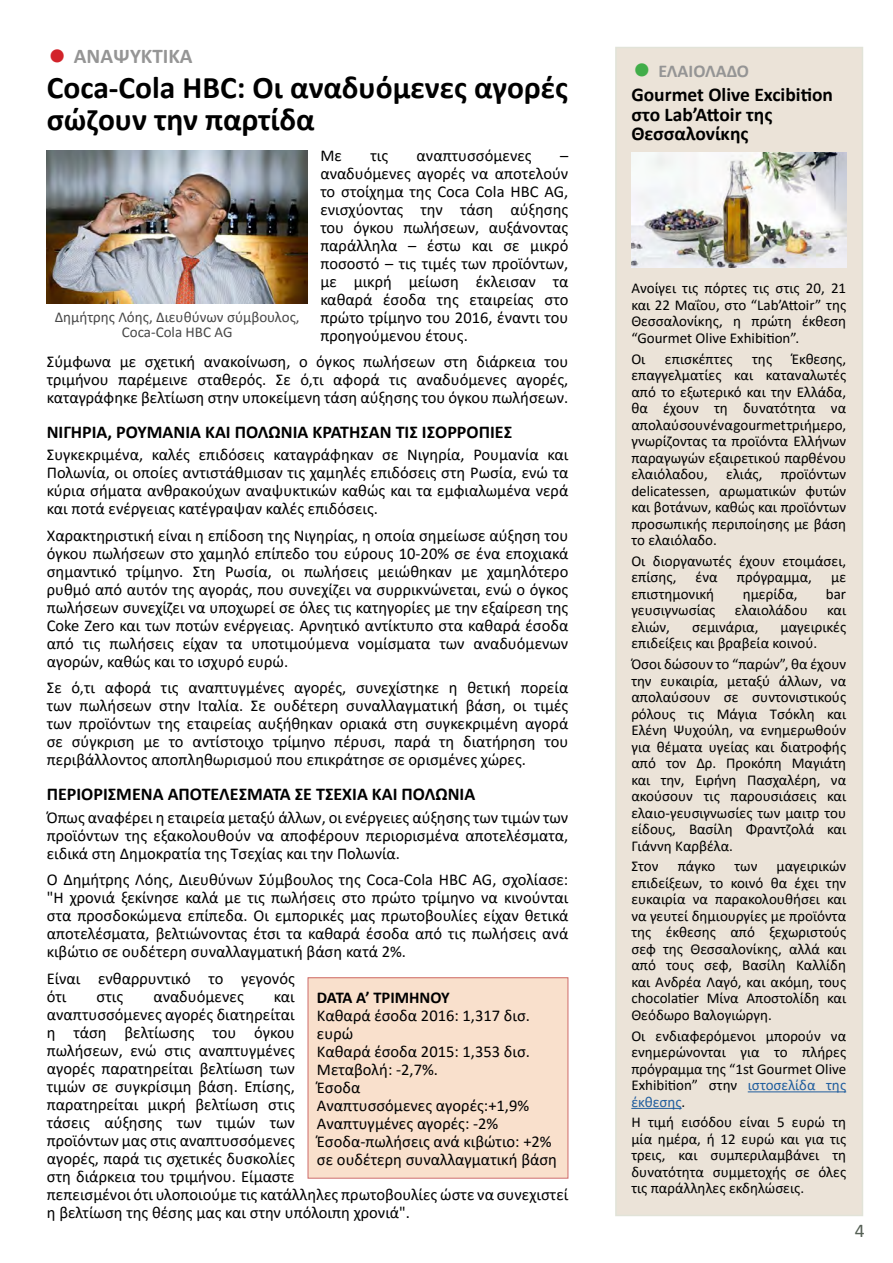
<style>
.page{position:relative;width:893px;height:1263px;background:#fff}
.page>*{position:absolute;margin:0;border:0;box-sizing:border-box;transform-origin:0 0}
.t1{font:700 31.5px/31.5px "Calibri";color:#000}
.t2{font:700 21px "Calibri";color:#959595}
.t3{font:700 19.5px/19.5px "Calibri";color:#000}
.t4{font:19.5px "Calibri";color:#556055}
.t5{font:700 18px "Calibri";color:#000}
.t6{font:700 18px "Calibri";color:#959595}
.t7{font:16.5px/18px "Calibri";color:#000;text-align:justify}
.t8{font:700 16.5px "Calibri";color:#000}
.t9{font:15px/16.5px "Calibri";color:#000;text-align:justify}
.t10{font:15px/15px "Calibri";color:#474747;text-align:center}
.s1{font-weight:400;font-size:42px;color:#d2232a}
.s2{font-weight:400;font-size:42px;color:#41ad49}
.s3{color:#215e9e}
</style>
<div class="page">
<img style="left:47px;top:151px;width:261px;height:153px">
<div style="left:308px;top:978px;width:260px;height:200px;background:#f9e0cc"></div>
<div style="left:308px;top:977px;width:260px;height:201px;border:1px solid #ce6c6b"></div>
<div style="left:615px;top:47px;width:248px;height:1169px;background:#ebe3d8"></div>
<hr style="left:748px;top:1091px;width:98px;height:1px;background:#215e9e">
<hr style="left:631px;top:1108px;width:51px;height:1px;background:#215e9e">
<img style="left:631px;top:152px;width:215px;height:116px">
<p class="t2" style="left:47px;top:41px;width:147px"><span class="s1">•</span> ΑΝΑΨΥΚΤΙΚΑ</p>
<h1 class="t1" style="left:47px;top:71px;width:523px">Coca-Cola HBC: Οι αναδυόμενες αγορές σώζουν την παρτίδα</h1>
<p class="t7" style="left:320px;top:146px;width:23px">Mε</p>
<p class="t7" style="left:370px;top:146px;width:19px">τις</p>
<p class="t7" style="left:417px;top:146px;width:117px">αναπτυσσόμενες</p>
<p class="t7" style="left:320px;top:146px;width:250px;text-indent:240px">– αναδυόμενες αγορές να αποτελούν το στοίχημα της Coca Cola HBC AG, ενισχύοντας την τάση αύξησης του όγκου πωλήσεων, αυξάνοντας παράλληλα – έστω και σε μικρό ποσοστό – τις τιμές των προϊόντων, με μικρή μείωση έκλεισαν τα καθαρά έσοδα της εταιρείας στο πρώτο τρίμηνο του 2016, έναντι του προηγούμενου έτους.</p>
<p class="t7" style="left:47px;top:352px;width:523px">Σύμφωνα με σχετική ανακοίνωση, ο όγκος πωλήσεων στη διάρκεια του τριμήνου παρέμεινε σταθερός. Σε ό,τι αφορά τις αναδυόμενες αγορές, καταγράφηκε βελτίωση στην υποκείμενη τάση αύξησης του όγκου πωλήσεων.</p>
<p class="t5" style="left:47px;top:419px;width:467px">ΝΙΓΗΡΙΑ, ΡΟΥΜΑΝΙΑ ΚΑΙ ΠΟΛΩΝΙΑ ΚΡΑΤΗΣΑΝ ΤΙΣ ΙΣΟΡΡΟΠΙΕΣ</p>
<p class="t7" style="left:47px;top:445px;width:523px">Συγκεκριμένα, καλές επιδόσεις καταγράφηκαν σε Νιγηρία, Ρουμανία και Πολωνία, οι οποίες αντιστάθμισαν τις χαμηλές επιδόσεις στη Ρωσία, ενώ τα κύρια σήματα ανθρακούχων αναψυκτικών καθώς και τα εμφιαλωμένα νερά και ποτά ενέργειας κατέγραψαν καλές επιδόσεις.</p>
<p class="t7" style="left:47px;top:526px;width:523px">Χαρακτηριστική είναι η επίδοση της Νιγηρίας, η οποία σημείωσε αύξηση του όγκου πωλήσεων στο χαμηλό επίπεδο του εύρους 10-20% σε ένα εποχιακά σημαντικό τρίμηνο. Στη Ρωσία, οι πωλήσεις μειώθηκαν με χαμηλότερο ρυθμό από αυτόν της αγοράς, που συνεχίζει να συρρικνώνεται, ενώ ο όγκος πωλήσεων συνεχίζει να υποχωρεί σε όλες τις κατηγορίες με την εξαίρεση της Coke Zero και των ποτών ενέργειας. Αρνητικό αντίκτυπο στα καθαρά έσοδα από τις πωλήσεις είχαν τα υποτιμούμενα νομίσματα των αναδυόμενων αγορών, καθώς και το ισχυρό ευρώ.</p>
<p class="t7" style="left:47px;top:678px;width:523px">Σε ό,τι αφορά τις αναπτυγμένες αγορές, συνεχίστηκε η θετική πορεία των πωλήσεων στην Ιταλία. Σε ουδέτερη συναλλαγματική βάση, οι τιμές των προϊόντων της εταιρείας αυξήθηκαν οριακά στη συγκεκριμένη αγορά σε σύγκριση με το αντίστοιχο τρίμηνο πέρυσι, παρά τη διατήρηση του περιβάλλοντος αποπληθωρισμού που επικράτησε σε ορισμένες χώρες.</p>
<p class="t5" style="left:47px;top:782px;width:430px">ΠΕΡΙΟΡΙΣΜΕΝΑ ΑΠΟΤΕΛΕΣΜΑΤΑ ΣΕ ΤΣΕΧΙΑ ΚΑΙ ΠΟΛΩΝΙΑ</p>
<p class="t7" style="left:47px;top:808px;width:523px">Όπως αναφέρει η εταιρεία μεταξύ άλλων, οι ενέργειες αύξησης των τιμών των προϊόντων της εξακολουθούν να αποφέρουν περιορισμένα αποτελέσματα, ειδικά στη Δημοκρατία της Τσεχίας και την Πολωνία.</p>
<p class="t7" style="left:47px;top:870px;width:523px">Ο Δημήτρης Λόης, Διευθύνων Σύμβουλος της Coca-Cola HBC AG, σχολίασε: "Η χρονιά ξεκίνησε καλά με τις πωλήσεις στο πρώτο τρίμηνο να κινούνται στα προσδοκώμενα επίπεδα. Οι εμπορικές μας πρωτοβουλίες είχαν θετικά αποτελέσματα, βελτιώνοντας έτσι τα καθαρά έσοδα από τις πωλήσεις ανά κιβώτιο σε ουδέτερη συναλλαγματική βάση κατά 2%.</p>
<p class="t7" style="left:47px;top:969px;width:250px">Είναι ενθαρρυντικό το γεγονός ότι</p>
<p class="t10" style="left:55px;top:309px;width:246px">Δημήτρης Λόης, Διευθύνων σύμβουλος,<br>Coca-Cola HBC AG</p>
<p class="t7" style="left:97px;top:987px;width:28px">στις</p>
<p class="t7" style="left:153px;top:987px;width:92px">αναδυόμενες</p>
<p class="t8" style="left:317px;top:986px;width:134px">DATA Α’ ΤΡΙΜΗΝΟΥ</p>
<p class="t7" style="left:317px;top:1006px;width:242px;text-align:left">Kαθαρά έσοδα 2016: 1,317 δισ. ευρώ<br>Καθαρά έσοδα 2015: 1,353 δισ.<br>Μεταβολή: -2,7%.<br>Έσοδα<br>Αναπτυσσόμενες αγορές:+1,9%<br>Αναπτυγμένες αγορές: -2%<br>Έσοδα-πωλήσεις ανά κιβώτιο: +2% σε ουδέτερη συναλλαγματική βάση</p>
<p class="t7" style="left:47px;top:987px;width:523px;text-align:left;text-indent:227px">και<br>αναπτυσσόμενες αγορές διατηρείται<br>η τάση βελτίωσης του όγκου<br>πωλήσεων, ενώ στις αναπτυγμένες<br>αγορές παρατηρείται βελτίωση των<br>τιμών σε συγκρίσιμη βάση. Επίσης,<br>παρατηρείται μικρή βελτίωση στις<br>τάσεις αύξησης των τιμών των<br>προϊόντων μας στις αναπτυσσόμενες<br>αγορές, παρά τις σχετικές δυσκολίες<br>στη διάρκεια του τριμήνου. Είμαστε<br>πεπεισμένοι ότι υλοποιούμε τις κατάλληλες πρωτοβουλίες ώστε να συνεχιστεί η βελτίωση της θέσης μας και στην υπόλοιπη χρονιά".</p>
<p class="t6" style="left:631px;top:59px;width:119px"><span class="s2">•</span> ΕΛΑΙΟΛΑΔΟ</p>
<p class="t3" style="left:631px;top:84px;width:203px">Gourmet Olive Excibition στο Lab’Attoir της<br>Θεσσαλονίκης</p>
<p class="t9" style="left:631px;top:280px;width:216px">Ανοίγει τις πόρτες τις στις 20, 21 και 22 Μαΐου, στο “Lab’Attoir” της Θεσσαλονίκης, η πρώτη έκθεση “Gourmet Olive Exhibition”.</p>
<p class="t9" style="left:631px;top:350px;width:16px">Οι</p>
<p class="t9" style="left:665px;top:350px;width:69px">επισκέπτες</p>
<p class="t9" style="left:752px;top:350px;width:22px">της</p>
<p class="t9" style="left:631px;top:350px;width:216px;text-indent:160px">Έκθεσης, επαγγελματίες και καταναλωτές από το εξωτερικό και την Ελλάδα, θα έχουν τη δυνατότητα να απολαύσουν ένα gourmet τριήμερο, γνωρίζοντας τα προϊόντα Ελλήνων παραγωγών εξαιρετικού παρθένου ελαιόλαδου, ελιάς, προϊόντων delicatessen, αρωματικών φυτών και βοτάνων, καθώς και προϊόντων προσωπικής περιποίησης με βάση το ελαιόλαδο.</p>
<p class="t9" style="left:631px;top:552px;width:216px">Οι διοργανωτές έχουν ετοιμάσει, επίσης,</p>
<p class="t9" style="left:696px;top:569px;width:24px">ένα</p>
<p class="t9" style="left:737px;top:569px;width:77px">πρόγραμμα,</p>
<p class="t9" style="left:831px;top:569px;width:17px">με</p>
<p class="t9" style="left:631px;top:585px;width:85px">επιστημονική</p>
<p class="t9" style="left:743px;top:585px;width:56px">ημερίδα,</p>
<p class="t9" style="left:826px;top:585px;width:22px">bar</p>
<p class="t9" style="left:631px;top:602px;width:86px">γευσιγνωσίας</p>
<p class="t9" style="left:735px;top:602px;width:74px">ελαιολάδου</p>
<p class="t9" style="left:827px;top:602px;width:20px">και</p>
<p class="t9" style="left:631px;top:618px;width:40px">ελιών,</p>
<p class="t9" style="left:692px;top:618px;width:68px">σεμινάρια,</p>
<p class="t9" style="left:631px;top:618px;width:216px;text-indent:149px">μαγειρικές επιδείξεις και βραβεία κοινού.</p>
<p class="t9" style="left:631px;top:655px;width:216px">Όσοι δώσουν το “παρών”, θα έχουν την ευκαιρία, μεταξύ άλλων, να απολαύσουν σε συντονιστικούς ρόλους τις Μάγια Τσόκλη και Ελένη Ψυχούλη, να ενημερωθούν για θέματα υγείας και διατροφής από τον Δρ. Προκόπη Μαγιάτη και την, Ειρήνη Πασχαλέρη, να ακούσουν τις παρουσιάσεις και ελαιο-γευσιγνωσίες των μαιτρ του είδους, Βασίλη Φραντζολά και Γιάννη Καρβέλα.</p>
<p class="t9" style="left:631px;top:858px;width:29px">Στον</p>
<p class="t9" style="left:678px;top:858px;width:39px">πάγκο</p>
<p class="t9" style="left:734px;top:858px;width:24px">των</p>
<p class="t9" style="left:631px;top:858px;width:216px;text-indent:145px">μαγειρικών επιδείξεων, το κοινό θα έχει την ευκαιρία να παρακολουθήσει και να γευτεί δημιουργίες με προϊόντα της έκθεσης από ξεχωριστούς σεφ της Θεσσαλονίκης, αλλά και από τους σεφ, Βασίλη Καλλίδη και Ανδρέα Λαγό, και ακόμη, τους chocolatier Μίνα Αποστολίδη και Θεόδωρο Βαλογιώργη.</p>
<p class="t9" style="left:631px;top:1027px;width:216px">Οι ενδιαφερόμενοι μπορούν να ενημερώνονται για το πλήρες πρόγραμμα της “1st Gourmet Olive Exhibition” στην <span class="s3">ιστοσελίδα της έκθεσης</span>.</p>
<p class="t9" style="left:631px;top:1114px;width:216px">Η τιμή εισόδου είναι 5 ευρώ τη μία ημέρα, ή 12 ευρώ και για τις τρεις, και συμπεριλαμβάνει τη δυνατότητα συμμετοχής σε όλες τις παράλληλες εκδηλώσεις.</p>
<p class="t4" style="left:855px;top:1217px;width:11px">4</p>
</div>
